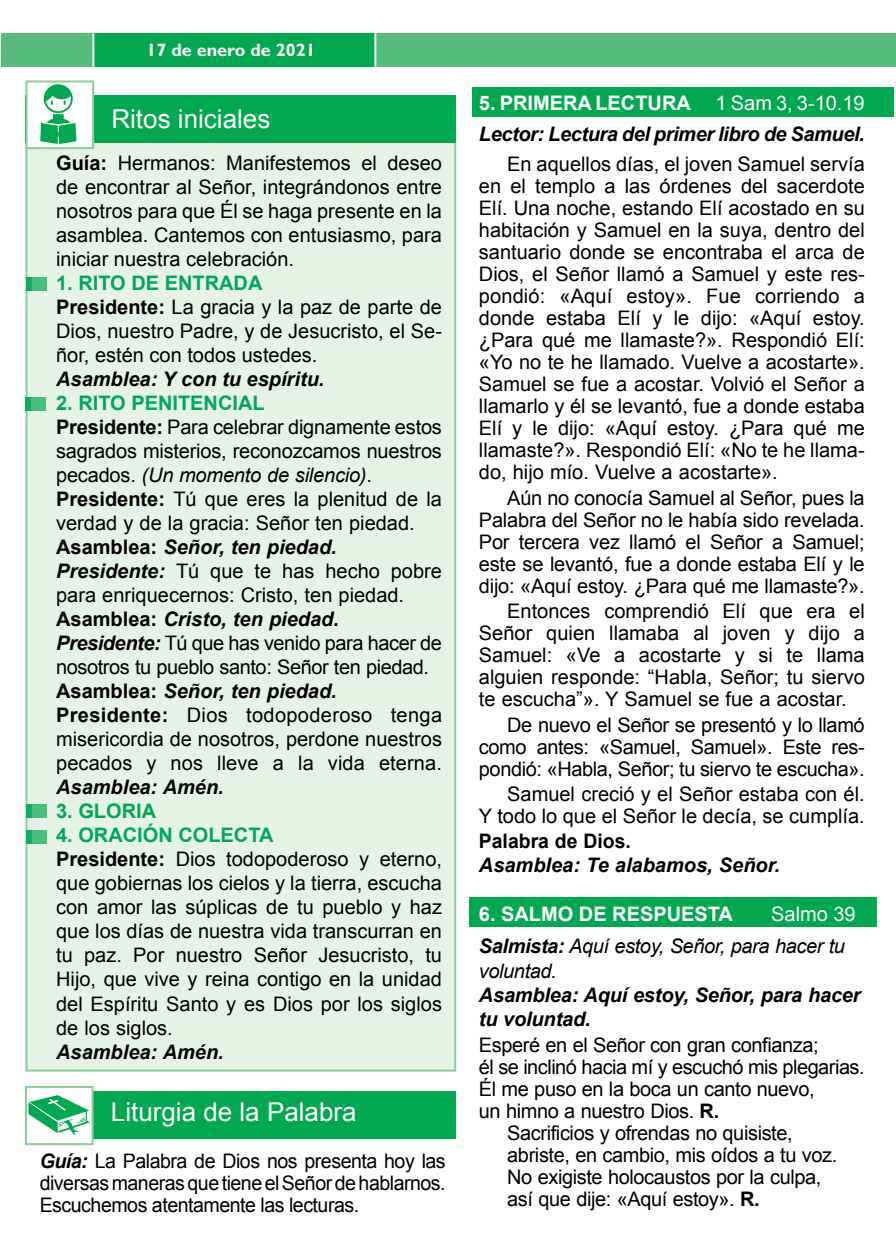
<style>
.page{position:relative;width:896px;height:1248px;background:#fff}
.page>*{position:absolute;margin:0;border:0;box-sizing:border-box;transform-origin:0 0}
.t1{font:26px "Arial";color:#fff}
.t2{font:20px/24px "Arial";color:#000;text-align:justify}
.t3{font:20px "Arial";letter-spacing:-.02em;color:#000}
.t4{font:italic 700 20px/30.6px "Arial";letter-spacing:-.01em;color:#000}
.t5{font:italic 20px/32.4px "Arial";letter-spacing:-.02em;color:#000}
.t6{font:20px "Arial";letter-spacing:-.025em;color:#000}
.t7{font:700 20px "Arial";color:#fff}
.t8{font:700 20px "Arial";color:#000}
.t9{font:700 20px "Arial";color:#00a94f}
.t10{font:700 18px "Gill Sans Std";color:#fff}
.s1{font-weight:700}
.s2{font-weight:700;color:#00a75e}
.s3{font-style:italic}
.s4{font-weight:700;font-style:italic}
.s5{font-style:normal;color:#fff}
.s6{font-weight:400;font-style:normal;color:#fff}
</style>
<div class="page">
<div style="left:1px;top:34px;width:895px;height:33px;background:#56bc7b"></div>
<div style="left:93px;top:33px;width:282px;height:34px;background:#00a94f"></div>
<hr style="left:92px;top:33px;width:2px;height:34px;background:#fff">
<hr style="left:374px;top:33px;width:2px;height:34px;background:#fff">
<div style="left:27px;top:108px;width:428px;height:962px;background:#e5f3e7"></div>
<div style="left:26px;top:95px;width:430px;height:48px;background:#00a94f"></div>
<div style="left:25px;top:1091px;width:430px;height:47px;background:#00a94f"></div>
<div style="left:472px;top:87px;width:421px;height:30px;background:#00a94f"></div>
<div style="left:469px;top:897px;width:407px;height:30px;background:#00a94f"></div>
<div style="left:26px;top:397px;width:20px;height:13px;background:#45bf7c"></div>
<div style="left:26px;top:397px;width:5px;height:13px;background:#14af5c"></div>
<div style="left:27px;top:277px;width:20px;height:13px;background:#45bf7c"></div>
<div style="left:27px;top:277px;width:5px;height:13px;background:#14af5c"></div>
<div style="left:27px;top:830px;width:20px;height:13px;background:#45bf7c"></div>
<div style="left:27px;top:830px;width:5px;height:13px;background:#14af5c"></div>
<div style="left:27px;top:804px;width:20px;height:14px;background:#45bf7c"></div>
<div style="left:27px;top:804px;width:5px;height:14px;background:#14af5c"></div>
<div style="left:27px;top:81px;width:66px;height:67px;background:#fff"></div>
<div style="left:26px;top:80px;width:68px;height:69px;border:2px solid #8acc9c"></div>
<div style="left:26px;top:1086px;width:67px;height:58px;background:#fff"></div>
<div style="left:25px;top:1085px;width:69px;height:60px;border:2px solid #8acc9c"></div>
<svg style="left:28px;top:1095px;width:62px;height:39px"></svg>
<svg style="left:35px;top:84px;width:47px;height:65px"></svg>
<p class="t10" style="left:146px;top:40px;width:171px">17 de enero de 2021</p>
<h1 class="t1" style="left:111px;top:101px;width:160px">Ritos iniciales</h1>
<p class="t2" style="left:56px;top:151px;width:387px"><span class="s1">Guía:</span> Hermanos: Manifestemos el deseo de encontrar al Señor, integrándonos entre nosotros para que Él se haga presente en la asamblea. Cantemos con entusiasmo, para iniciar nuestra celebración.</p>
<p class="t2" style="left:56px;top:271px;width:387px;text-align:left"><span class="s2">1. RITO DE ENTRADA<br></span><span class="s1">Presidente:</span> La gracia y la paz de parte de<br>Dios, nuestro Padre, y de Jesucristo, el Se&shy;ñor, estén con todos ustedes.</p>
<p class="t4" style="left:56px;top:364px;width:270px">Asamblea: Y con tu espíritu.</p>
<p class="t2" style="left:56px;top:391px;width:387px;text-align:left"><span class="s2">2. RITO PENITENCIAL<br></span><span class="s1">Presidente:</span> Para celebrar dignamente estos sagrados misterios, reconozcamos nuestros pecados. <span class="s3">(Un momento de silencio)</span>.<br><span class="s1">Presidente:</span> Tú que eres la plenitud de la verdad y de la gracia: Señor ten piedad.<br><span class="s1">Asamblea:</span> <span class="s4">Señor, ten piedad.<br>Presidente:</span> Tú que te has hecho pobre para enriquecernos: Cristo, ten piedad.<br><span class="s1">Asamblea:</span> <span class="s4">Cristo, ten piedad.<br>Presidente:</span> Tú que has venido para hacer de nosotros tu pueblo santo: Señor ten piedad.<br><span class="s1">Asamblea:</span> <span class="s4">Señor, ten piedad.<br></span><span class="s1">Presidente:</span> Dios todopoderoso tenga misericordia de nosotros, perdone nuestros pecados y nos lleve a la vida eterna.</p>
<p class="t4" style="left:56px;top:772px;width:169px">Asamblea: Amén.</p>
<p class="t9" style="left:56px;top:798px;width:102px">3. GLORIA</p>
<p class="t2" style="left:56px;top:823px;width:387px;text-align:left"><span class="s2">4. ORACIÓN COLECTA<br></span><span class="s1">Presidente:</span> Dios todopoderoso y eterno, que gobiernas los cielos y la tierra, escucha con amor las súplicas de tu pueblo y haz que los días de nuestra vida transcurran en tu paz. Por nuestro Señor Jesucristo, tu Hijo, que vive y reina contigo en la unidad del Espíritu Santo y es Dios por los siglos de los siglos.</p>
<p class="t4" style="left:56px;top:1036px;width:169px">Asamblea: Amén.</p>
<h1 class="t1" style="left:111px;top:1095px;width:247px">Liturgia de la Palabra</h1>
<p class="t2" style="left:40px;top:1149px;width:407px;line-height:22px"><span class="s4">Guía:</span> La Palabra de Dios nos presenta hoy las diversas maneras que tiene el Señor de hablarnos.<br>Escuchemos atentamente las lecturas.</p>
<p class="t4" style="left:479px;top:88px;width:387px"><span class="s5">5. PRIMERA LECTURA</span> <span class="s6">1 Sam 3, 3-10.19<br></span>Lector: Lectura del primer libro de Samuel.</p>
<p class="t2" style="left:479px;top:153px;width:387px;line-height:22px;text-indent:28px">En aquellos días, el joven Samuel servía en el templo a las órdenes del sacerdote Elí. Una noche, estando Elí acostado en su habitación y Samuel en la suya, dentro del santuario donde se encontraba el arca de Dios, el Señor llamó a Samuel y este res&shy;pondió: «Aquí estoy». Fue corriendo a donde estaba Elí y le dijo: «Aquí estoy. ¿Para qué me llamaste?». Respondió Elí: «Yo no te he llamado. Vuelve a acostarte».<br>Samuel se fue a acostar. Volvió el Señor a llamarlo y él se levantó, fue a donde estaba Elí y le dijo: «Aquí estoy. ¿Para qué me llamaste?». Respondió Elí: «No te he llama&shy;do, hijo mío. Vuelve a acostarte».</p>
<p class="t2" style="left:479px;top:487px;width:387px;line-height:22px;text-indent:28px">Aún no conocía Samuel al Señor, pues la Palabra del Señor no le había sido revelada.<br>Por tercera vez llamó el Señor a Samuel; este se levantó, fue a donde estaba Elí y le dijo: «Aquí estoy. ¿Para qué me llamaste?».</p>
<p class="t2" style="left:479px;top:600px;width:387px;line-height:22px;text-indent:28px">Entonces comprendió Elí que era el Señor quien llamaba al joven y dijo a Samuel: «Ve a acostarte y si te llama alguien responde: “Habla, Señor; tu siervo te escucha”». Y Samuel se fue a acostar.</p>
<p class="t2" style="left:479px;top:713px;width:387px;line-height:22px;text-indent:28px">De nuevo el Señor se presentó y lo llamó como antes: «Samuel, Samuel». Este res&shy;pondió: «Habla, Señor; tu siervo te escucha».</p>
<p class="t2" style="left:479px;top:783px;width:387px;line-height:22px;text-align:right">Samuel creció y el Señor estaba con él.<br>Y todo lo que el Señor le decía, se cumplía.</p>
<p class="t8" style="left:479px;top:827px;width:154px">Palabra de Dios.</p>
<p class="t4" style="left:479px;top:850px;width:303px">Asamblea: Te alabamos, Señor.</p>
<p class="t7" style="left:479px;top:900px;width:256px">6. SALMO DE RESPUESTA</p>
<p class="t5" style="left:479px;top:897px;width:378px;text-indent:292px"><span class="s5">Salmo 39<br></span><span class="s1">Salmista:</span> Aquí estoy, Señor, para hacer tu</p>
<p class="t5" style="left:479px;top:954px;width:79px">voluntad.</p>
<p class="t4" style="left:479px;top:983px;width:383px;line-height:24.4px">Asamblea: Aquí estoy, Señor, para hacer tu voluntad.</p>
<p class="t3" style="left:479px;top:1031px;width:341px">Esperé en el Señor con gran confianza;</p>
<p class="t6" style="left:479px;top:1053px;width:387px">él se inclinó hacia mí y escuchó mis plegarias.</p>
<p class="t3" style="left:479px;top:1075px;width:337px">Él me puso en la boca un canto nuevo,</p>
<p class="t3" style="left:479px;top:1097px;width:242px">un himno a nuestro Dios. <span class="s1">R.</span></p>
<p class="t3" style="left:507px;top:1119px;width:287px">Sacrificios y ofrendas no quisiste,</p>
<p class="t3" style="left:507px;top:1141px;width:331px">abriste, en cambio, mis oídos a tu voz.</p>
<p class="t3" style="left:507px;top:1163px;width:316px">No exigiste holocaustos por la culpa,</p>
<p class="t3" style="left:507px;top:1185px;width:254px">así que dije: «Aquí estoy». <span class="s1">R.</span></p>
</div>
